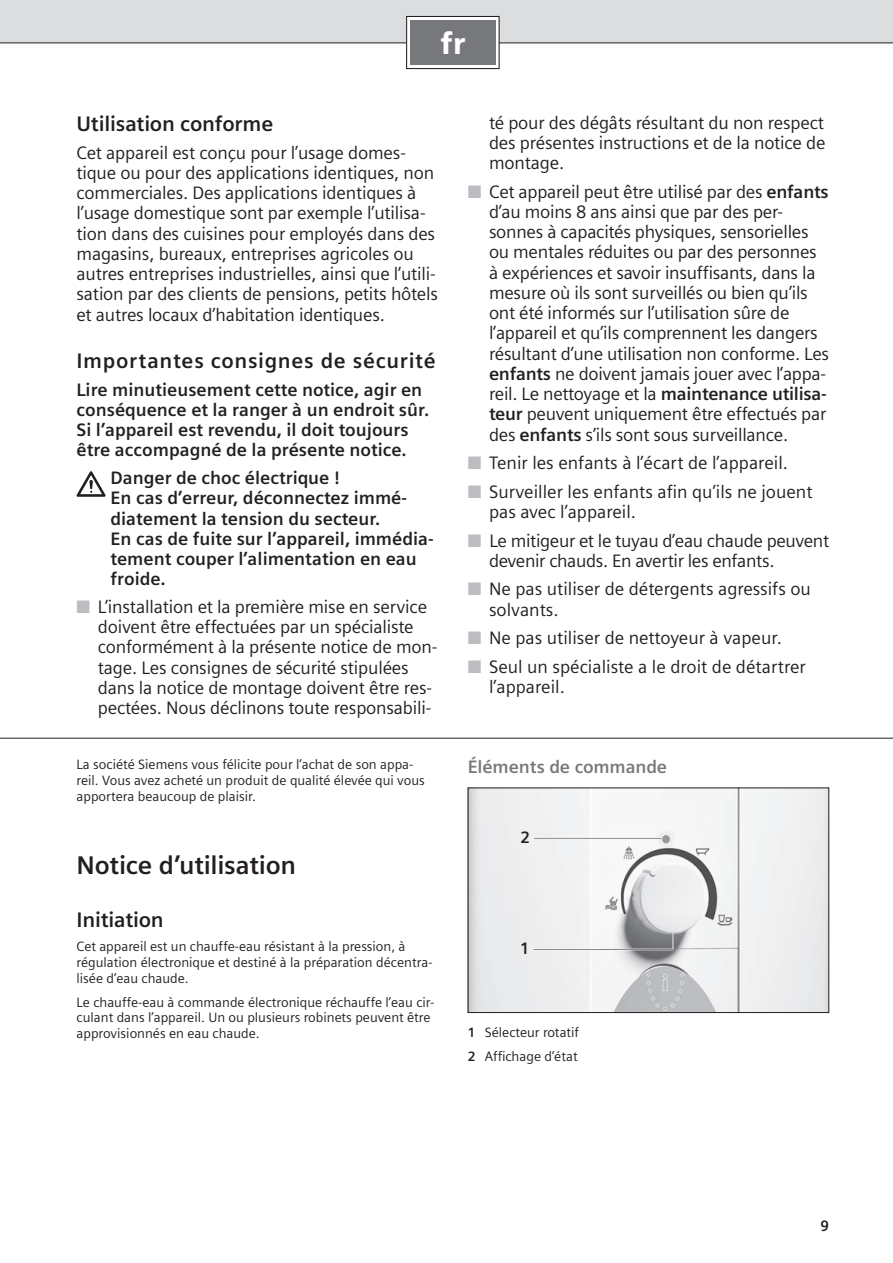
<style>
.page{position:relative;width:893px;height:1263px;background:#fff}
.page>*{position:absolute;margin:0;border:0;box-sizing:border-box;transform-origin:0 0}
.t1{font:900 30.75px "Siemens Sans";color:#fff}
.t2{font:700 25.5px "Siemens Sans";letter-spacing:-.01em;color:#231f20}
.t3{font:700 21px "Siemens Sans";letter-spacing:.03em;color:#231f20}
.t4{font:700 21px "Siemens Sans";letter-spacing:-.01em;color:#231f20}
.t5{font:18px/20.2px "Siemens Sans";letter-spacing:-.01em;color:#231f20}
.t6{font:700 18px/20.2px "Siemens Sans";color:#231f20}
.t7{font:700 18px "Siemens Sans";letter-spacing:-.005em;color:#76787b}
.t8{font:700 16.5px "Siemens Sans";color:#231f20}
.t9{font:700 15px "Siemens Sans";color:#231f20}
.t10{font:13.5px/15.8px "Siemens Sans";color:#231f20}
.s1{color:#bcbdc0}
.s2{font-weight:700}
</style>
<div class="page">
<div style="left:0;top:0;width:893px;height:43px;background:#dcdddf"></div>
<hr style="left:0;top:43px;width:893px;height:1px;background:#231f20">
<div style="left:407px;top:16px;width:92px;height:53px;background:#fff"></div>
<div style="left:406px;top:16px;width:94px;height:53px;border:1px solid #231f20"></div>
<div style="left:410px;top:20px;width:85px;height:45px;background:#76787b"></div>
<svg style="left:77px;top:471px;width:29px;height:26px"></svg>
<img style="left:470px;top:789px;width:357px;height:222px">
<hr style="left:533px;top:837px;width:129px;height:2px;background:#fff">
<svg style="left:534px;top:838px;width:127px;height:1px"></svg>
<svg style="left:534px;top:933px;width:139px;height:17px"></svg>
<div style="left:468px;top:787px;width:361px;height:226px;border:1px solid #231f20"></div>
<hr style="left:0;top:738px;width:893px;height:1px;background:#231f20">
<h1 class="t1" style="left:440px;top:30px;width:26px">fr</h1>
<p class="t4" style="left:77px;top:114px;width:198px">Utilisation conforme</p>
<p class="t5" style="left:77px;top:143px;width:363px">Cet appareil est conçu pour l’usage domes&shy;tique ou pour des applications identiques, non commerciales. Des applications identiques à l’usage domestique sont par exemple l’utilisa&shy;tion dans des cuisines pour employés dans des magasins, bureaux, entreprises agricoles ou autres entreprises industrielles, ainsi que l’utili&shy;sation par des clients de pensions, petits hôtels et autres locaux d’habitation identiques.</p>
<p class="t3" style="left:77px;top:351px;width:361px">Importantes consignes de sécurité</p>
<p class="t6" style="left:77px;top:380px;width:354px">Lire minutieusement cette notice, agir en conséquence et la ranger à un endroit sûr.<br>Si l’appareil est revendu, il doit toujours être accompagné de la présente notice.</p>
<p class="t6" style="left:111px;top:469px;width:325px">Danger de choc électrique !<br>En cas d’erreur, déconnectez immé&shy;diatement la tension du secteur.<br>En cas de fuite sur l’appareil, immédia&shy;tement couper l’alimentation en eau froide.</p>
<p class="t5" style="left:98px;top:597px;width:341px;text-indent:-21px"><span class="s1">■</span> L’installation et la première mise en service doivent être effectuées par un spécialiste conformément à la présente notice de mon&shy;tage. Les consignes de sécurité stipulées dans la notice de montage doivent être res&shy;pectées. Nous déclinons toute responsabili-</p>
<p class="t10" style="left:77px;top:758px;width:350px">La société Siemens vous félicite pour l’achat de son appa&shy;reil. Vous avez acheté un produit de qualité élevée qui vous apportera beaucoup de plaisir.</p>
<h2 class="t2" style="left:77px;top:853px;width:221px">Notice d’utilisation</h2>
<p class="t4" style="left:77px;top:910px;width:89px">Initiation</p>
<p class="t10" style="left:77px;top:939px;width:357px">Cet appareil est un chauffe-eau résistant à la pression, à régulation électronique et destiné à la préparation décentra&shy;lisée d’eau chaude.</p>
<p class="t10" style="left:77px;top:995px;width:359px">Le chauffe-eau à commande électronique réchauffe l’eau cir&shy;culant dans l’appareil. Un ou plusieurs robinets peuvent être approvisionnés en eau chaude.</p>
<p class="t5" style="left:489px;top:113px;width:338px;text-align:justify">té pour des dégâts résultant du non respect des présentes instructions et de la notice de montage.</p>
<p class="t5" style="left:489px;top:182px;width:342px;text-indent:-21px"><span class="s1">■</span> Cet appareil peut être utilisé par des <span class="s2">enfants </span>d’au moins 8 ans ainsi que par des per&shy;sonnes à capacités physiques, sensorielles ou mentales réduites ou par des personnes à expériences et savoir insuffisants, dans la mesure où ils sont surveillés ou bien qu’ils ont été informés sur l’utilisation sûre de l’appareil et qu’ils comprennent les dangers résultant d’une utilisation non conforme. Les <span class="s2">enfants</span> ne doivent jamais jouer avec l’appa&shy;reil. Le nettoyage et la <span class="s2">maintenance utilisa&shy;teur</span> peuvent uniquement être effectués par des <span class="s2">enfants</span> s’ils sont sous surveillance.</p>
<p class="t5" style="left:468px;top:454px;width:322px"><span class="s1">■</span> Tenir les enfants à l’écart de l’appareil.</p>
<p class="t5" style="left:489px;top:482px;width:325px;text-indent:-21px"><span class="s1">■</span> Surveiller les enfants afin qu’ils ne jouent pas avec l’appareil.</p>
<p class="t5" style="left:489px;top:531px;width:342px;text-indent:-21px"><span class="s1">■</span> Le mitigeur et le tuyau d’eau chaude peuvent devenir chauds. En avertir les enfants.</p>
<p class="t5" style="left:489px;top:580px;width:323px;text-indent:-21px"><span class="s1">■</span> Ne pas utiliser de détergents agressifs ou solvants.</p>
<p class="t5" style="left:468px;top:629px;width:316px"><span class="s1">■</span> Ne pas utiliser de nettoyeur à vapeur.</p>
<p class="t5" style="left:489px;top:657px;width:318px;text-indent:-21px"><span class="s1">■</span> Seul un spécialiste a le droit de détartrer l’appareil.</p>
<p class="t7" style="left:468px;top:758px;width:201px">Éléments de commande</p>
<p class="t8" style="left:520px;top:829px;width:11px">2</p>
<p class="t8" style="left:520px;top:940px;width:11px">1</p>
<p class="t10" style="left:468px;top:1021px;width:113px;line-height:24px"><span class="s2">1</span> Sélecteur rotatif<br><span class="s2">2</span> Affichage d’état</p>
<p class="t9" style="left:820px;top:1218px;width:10px">9</p>
</div>
